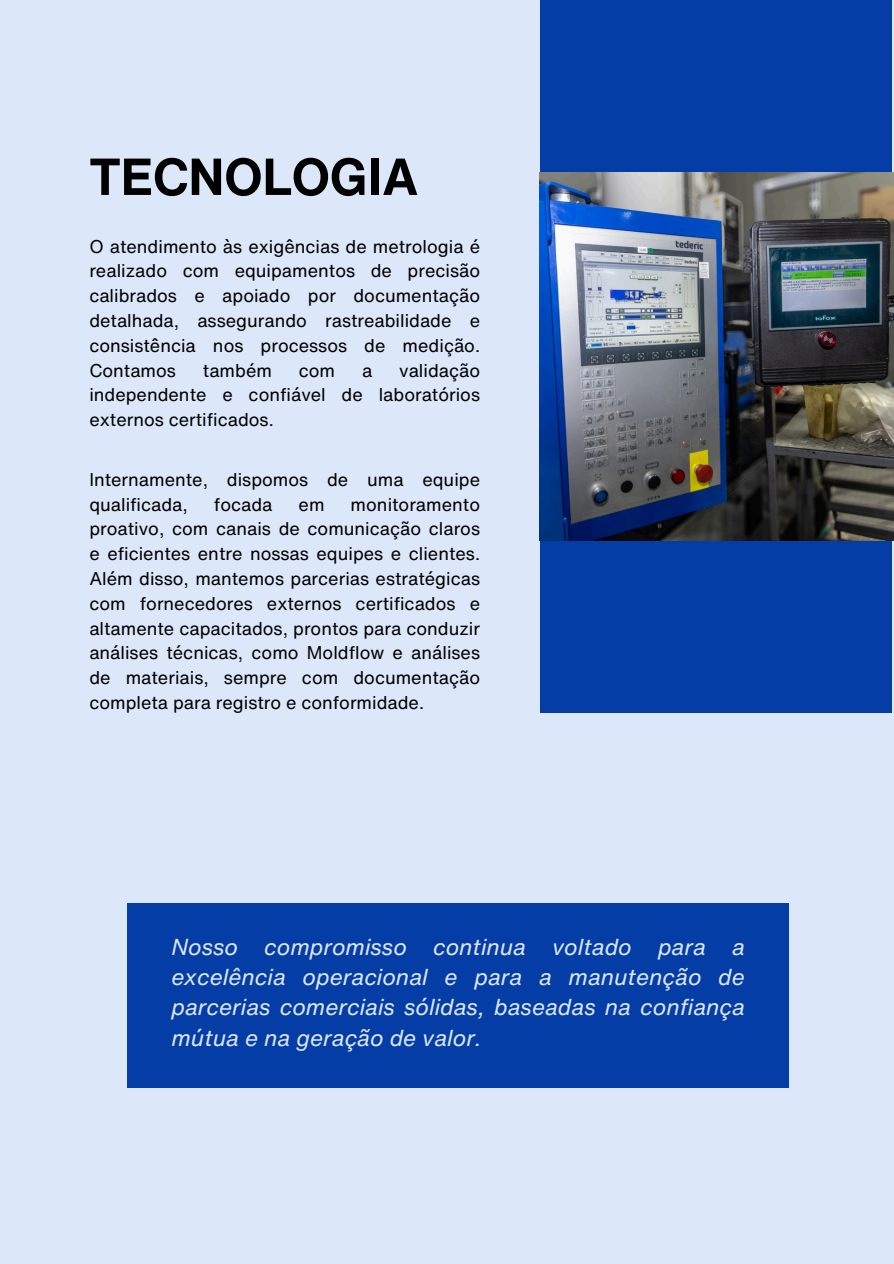
<style>
.page{position:relative;width:894px;height:1264px;background:#fff}
.page>*{position:absolute;margin:0;border:0;box-sizing:border-box;transform-origin:0 0}
.t1{font:700 51px "Helvetica Now Text";color:#000}
.t2{font:italic 22.5px/30.3px "Helvetica Now Text";color:#dce7f9;text-align:justify}
.t3{font:18px/24.8px "Helvetica Now Text";color:#000;text-align:justify}
</style>
<div class="page">
<div style="left:0;top:0;width:893px;height:1263px;background:#dce7f9"></div>
<div style="left:127px;top:902px;width:661px;height:185px;background:#053da7"></div>
<div style="left:539px;top:0;width:352px;height:712px;background:#053da7"></div>
<img style="left:539px;top:172px;width:354px;height:368px">
<p class="t1" style="left:89px;top:138px;width:331px">TECNOLOGIA</p>
<p class="t3" style="left:89px;top:233px;width:392px">O atendimento às exigências de metrologia é realizado com equipamentos de precisão calibrados e apoiado por documentação detalhada, assegurando rastreabilidade e consistência nos processos de medição.<br>Contamos</p>
<p class="t3" style="left:203px;top:357px;width:71px">também</p>
<p class="t3" style="left:299px;top:357px;width:38px">com</p>
<p class="t3" style="left:362px;top:357px;width:12px">a</p>
<p class="t3" style="left:89px;top:357px;width:392px;text-indent:310px">validação independente e confiável de laboratórios externos certificados.</p>
<h2 class="t3" style="left:89px;top:467px;width:392px">Internamente, dispomos de uma equipe qualificada,</h2>
<h2 class="t3" style="left:89px;top:491px;width:392px;text-indent:261px">monitoramento proativo, com canais de comunicação claros e eficientes entre nossas equipes e clientes.<br>Além disso, mantemos parcerias estratégicas com fornecedores externos certificados e altamente capacitados, prontos para conduzir análises técnicas, como Moldflow e análises de materiais, sempre com documentação completa para registro e conformidade.</h2>
<h2 class="t3" style="left:214px;top:491px;width:60px">focada</h2>
<h2 class="t3" style="left:298px;top:491px;width:27px">em</h2>
<p class="t2" style="left:171px;top:931px;width:575px">Nosso compromisso continua voltado para a excelência operacional e para a manutenção de parcerias comerciais sólidas, baseadas na confiança mútua e na geração de valor.</p>
</div>
